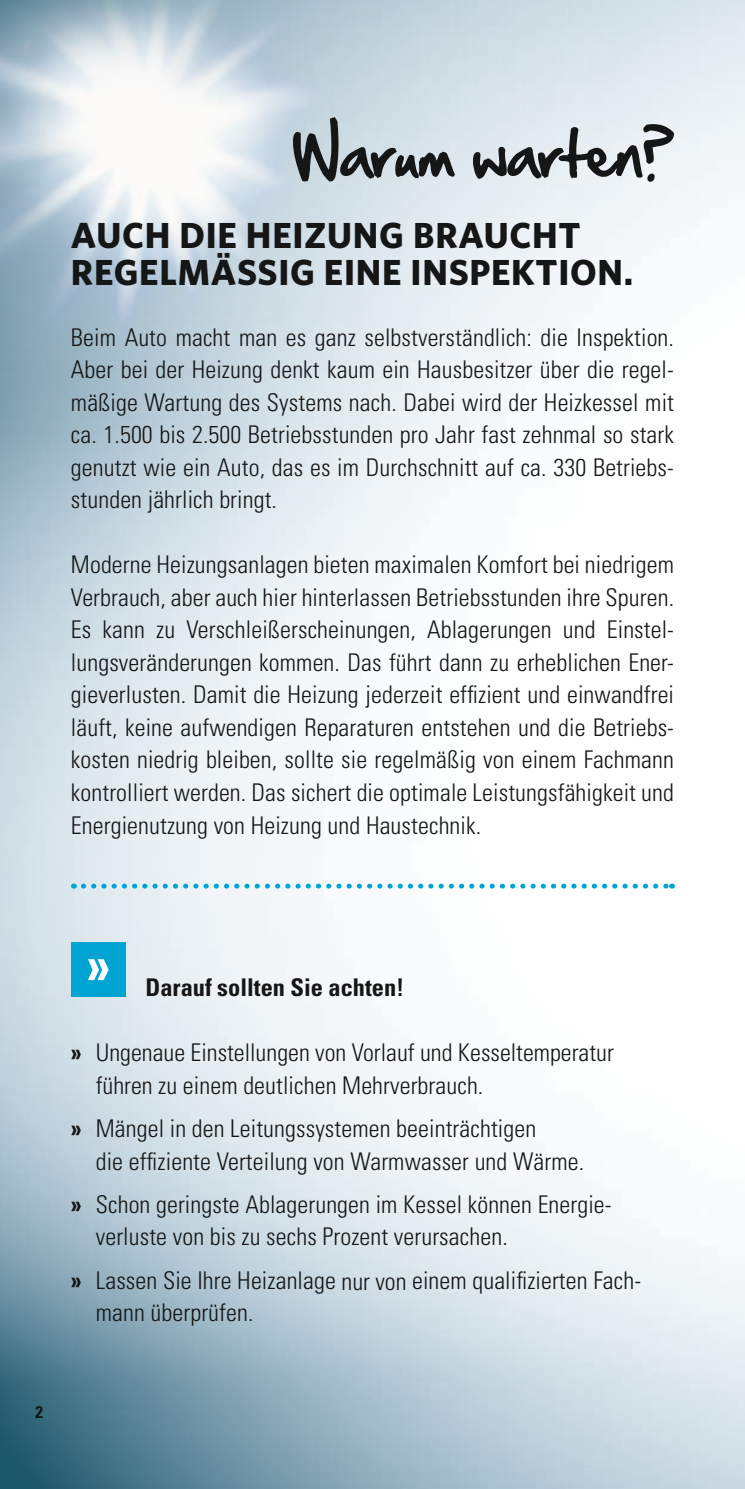
<style>
.page{position:relative;width:745px;height:1489px;background:#fff}
.page>*{position:absolute;margin:0;border:0;box-sizing:border-box;transform-origin:0 0}
.t1{font:53.75px "Hand Of Sean";letter-spacing:.01em;color:#151616}
.t2{font:700 36.25px/36.2px "Whitney";letter-spacing:.02em;color:#151616}
.t3{font:300 condensed 24.5px/32.5px "Univers";letter-spacing:.005em;color:#151616}
.t4{font:700 condensed 24.5px "Univers";color:#151616}
.t5{font:700 condensed 17px "Univers";color:#151616}
.s1{font-weight:700}
</style>
<div class="page">
<img style="left:0;top:0;width:744px;height:1488px">
<img style="left:0;top:384px;width:466px;height:232px">
<svg style="left:0;top:0;width:627px;height:384px"></svg>
<svg style="left:83px;top:883px;width:589px;height:5px"></svg>
<div style="left:71px;top:942px;width:54px;height:54px;background:#00a4d3"></div>
<h1 class="t1" style="left:292px;top:106px;width:382px">Warum warten?</h1>
<h2 class="t2" style="left:71px;top:217px;width:563px">AUCH DIE HEIZUNG BRAUCHT<br>REGELMÄSSIG EINE INSPEKTION.</h2>
<p class="t3" style="left:71px;top:321px;width:604px;text-align:justify">Beim Auto macht man es ganz selbstverständlich: die Inspektion.<br>Aber bei der Heizung denkt kaum ein Hausbesitzer über die regel&shy;mäßige Wartung des Systems nach. Dabei wird der Heizkessel mit ca. 1.500 bis 2.500 Betriebsstunden pro Jahr fast zehnmal so stark genutzt wie ein Auto, das es im Durchschnitt auf ca. 330 Betriebs&shy;stunden jährlich bringt.</p>
<p class="t3" style="left:71px;top:548px;width:604px;text-align:justify">Moderne Heizungsanlagen bieten maximalen Komfort bei niedrigem Verbrauch, aber auch hier hinterlassen Betriebsstunden ihre Spuren.<br>Es kann zu Verschleißerscheinungen, Ablagerungen und Einstel&shy;lungsveränderungen kommen. Das führt dann zu erheblichen Ener&shy;gieverlusten. Damit die Heizung jederzeit effizient und einwandfrei läuft, keine aufwendigen Reparaturen entstehen und die Betriebs&shy;kosten niedrig bleiben, sollte sie regelmäßig von einem Fachmann kontrolliert werden. Das sichert die optimale Leistungsfähigkeit und Energienutzung von Heizung und Haustechnik.</p>
<p class="t4" style="left:86px;top:972px;width:319px"><sup>»</sup> Darauf sollten Sie achten!</p>
<p class="t3" style="left:96px;top:1036px;width:519px;text-indent:-25px"><span class="s1">»</span> Ungenaue Einstellungen von Vorlauf und Kesseltemperatur führen zu einem deutlichen Mehrverbrauch.</p>
<p class="t3" style="left:96px;top:1112px;width:489px;text-indent:-25px"><span class="s1">»</span> Mängel in den Leitungssystemen beeinträchtigen<br>die effiziente Verteilung von Warmwasser und Wärme.</p>
<p class="t3" style="left:96px;top:1187px;width:517px;text-indent:-25px"><span class="s1">»</span> Schon geringste Ablagerungen im Kessel können Energie&shy;verluste von bis zu sechs Prozent verursachen.</p>
<p class="t3" style="left:96px;top:1263px;width:546px;text-indent:-25px"><span class="s1">»</span> Lassen Sie Ihre Heizanlage nur von einem qualifizierten Fach&shy;mann überprüfen.</p>
<p class="t5" style="left:35px;top:1401px;width:9px">2</p>
</div>
